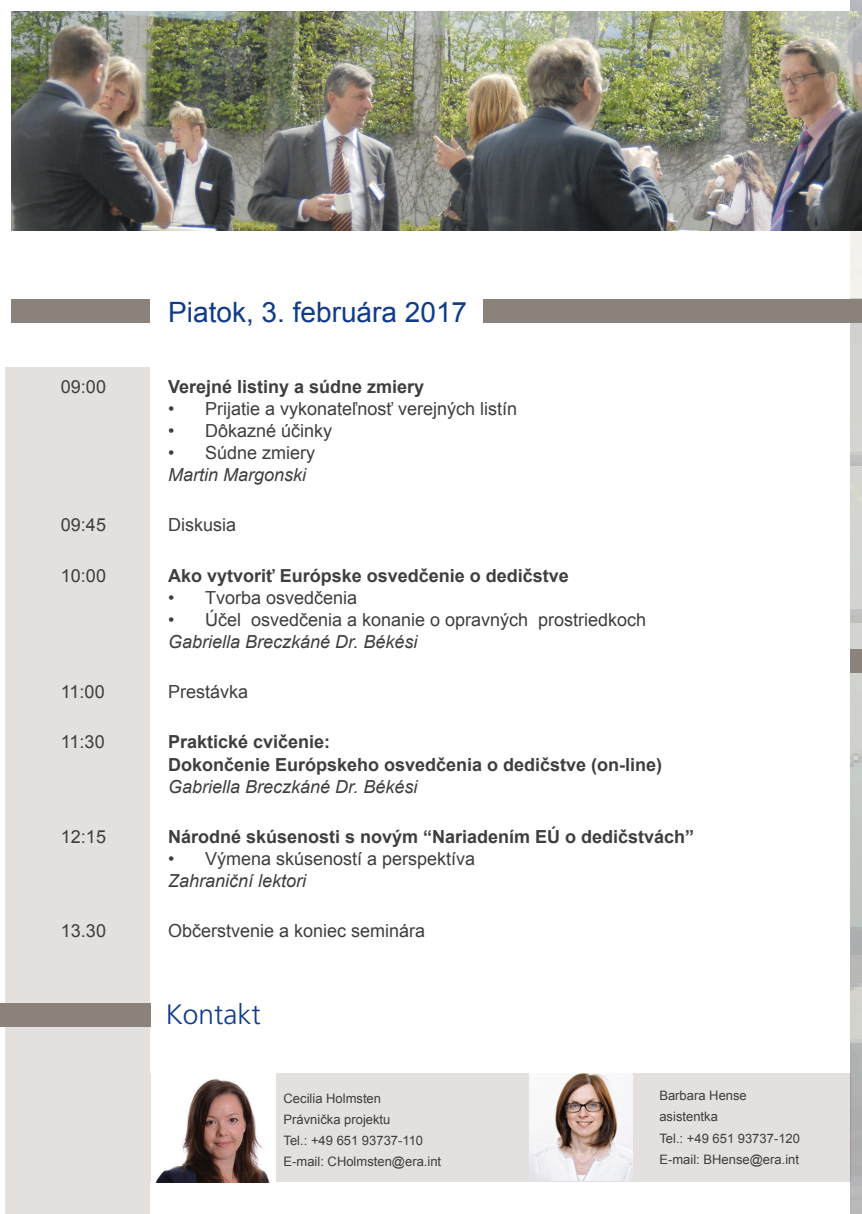
<style>
.page{position:relative;width:862px;height:1214px;background:#fff}
.page>*{position:absolute;margin:0;border:0;box-sizing:border-box;transform-origin:0 0}
.t1{font:28px "Arial";color:#103b8a}
.t2{font:300 28px "Frutiger LT";color:#103b8a}
.t3{font:18px "Arial";color:#3e3e3f}
.t4{font:700 18px/22px "Arial";color:#3e3e3f}
.t5{font:italic 18px "Arial";color:#3e3e3f}
.t6{font:13px/21.2px "Arial";color:#3e3e3f}
</style>
<div class="page">
<div style="left:483px;top:299px;width:367px;height:23px;background:#8b827b"></div>
<div style="left:11px;top:299px;width:138px;height:23px;background:#8b827b"></div>
<div style="left:6px;top:367px;width:144px;height:846px;background:#e3e0de"></div>
<div style="left:0;top:1002px;width:151px;height:24px;background:#8b827b"></div>
<div style="left:5px;top:1073px;width:845px;height:108px;background:#e3e0de"></div>
<img style="left:529px;top:1073px;width:103px;height:107px">
<img style="left:151px;top:1073px;width:125px;height:109px">
<img style="left:850px;top:0;width:11px;height:1212px">
<div style="left:850px;top:299px;width:12px;height:24px;background:#8b827b"></div>
<img style="left:11px;top:11px;width:851px;height:219px">
<div style="left:850px;top:649px;width:12px;height:23px;background:#8b827b"></div>
<h1 class="t1" style="left:168px;top:293px;width:300px">Piatok, 3. februára 2017</h1>
<p class="t3" style="left:61px;top:374px;width:47px">09:00</p>
<p class="t4" style="left:168px;top:376px;width:258px">Verejné listiny a súdne zmiery</p>
<p class="t3" style="left:168px;top:396px;width:351px">• P rijatie a vykonateľnosť verejných listín</p>
<p class="t3" style="left:168px;top:418px;width:166px">• Dôkazné účinky</p>
<p class="t3" style="left:168px;top:440px;width:149px">• Súdne zmiery</p>
<p class="t5" style="left:168px;top:463px;width:140px">Martin Margonski</p>
<p class="t3" style="left:61px;top:512px;width:47px">09:45</p>
<p class="t3" style="left:168px;top:512px;width:70px">Diskusia</p>
<p class="t3" style="left:61px;top:563px;width:47px">10:00</p>
<p class="t4" style="left:168px;top:564px;width:402px">Ako vytvoriť Európske osvedčenie o dedičstve</p>
<p class="t3" style="left:168px;top:585px;width:191px">• Tvorba osvedčenia</p>
<p class="t3" style="left:168px;top:607px;width:480px">• Účel osvedčenia a konanie o opravných prostriedkoch</p>
<p class="t5" style="left:168px;top:629px;width:251px">Gabriella Breczkáné Dr. Békési</p>
<p class="t3" style="left:61px;top:679px;width:45px">11:00</p>
<p class="t3" style="left:168px;top:679px;width:82px">Prestávka</p>
<p class="t3" style="left:61px;top:729px;width:45px">11:30</p>
<p class="t4" style="left:168px;top:731px;width:496px">Praktické cvičenie:<br>Dokončenie Európskeho osvedčenia o dedičstve (on-line)</p>
<p class="t5" style="left:168px;top:774px;width:251px">Gabriella Breczkáné Dr. Békési</p>
<p class="t3" style="left:61px;top:824px;width:47px">12:15</p>
<p class="t4" style="left:168px;top:825px;width:528px">Národné skúsenosti s novým “Nariadením EÚ o dedičstvách”</p>
<p class="t3" style="left:168px;top:846px;width:309px">• Výmena skúseností a perspektíva</p>
<p class="t5" style="left:168px;top:868px;width:140px">Zahraniční lektori</p>
<p class="t3" style="left:61px;top:918px;width:47px">13.30</p>
<p class="t3" style="left:168px;top:918px;width:259px">Občerstvenie a koniec seminára</p>
<h1 class="t2" style="left:166px;top:998px;width:96px">Kontakt</h1>
<p class="t6" style="left:283px;top:1087px;width:159px">Cecilia Holmsten<br>Právnička projektu<br>Tel.: +49 651 93737-110<br>E-mail: CHolmsten@era.int</p>
<p class="t6" style="left:659px;top:1084px;width:142px">Barbara Hense asistentka<br>Tel.: +49 651 93737-120<br>E-mail: BHense@era.int</p>
</div>
